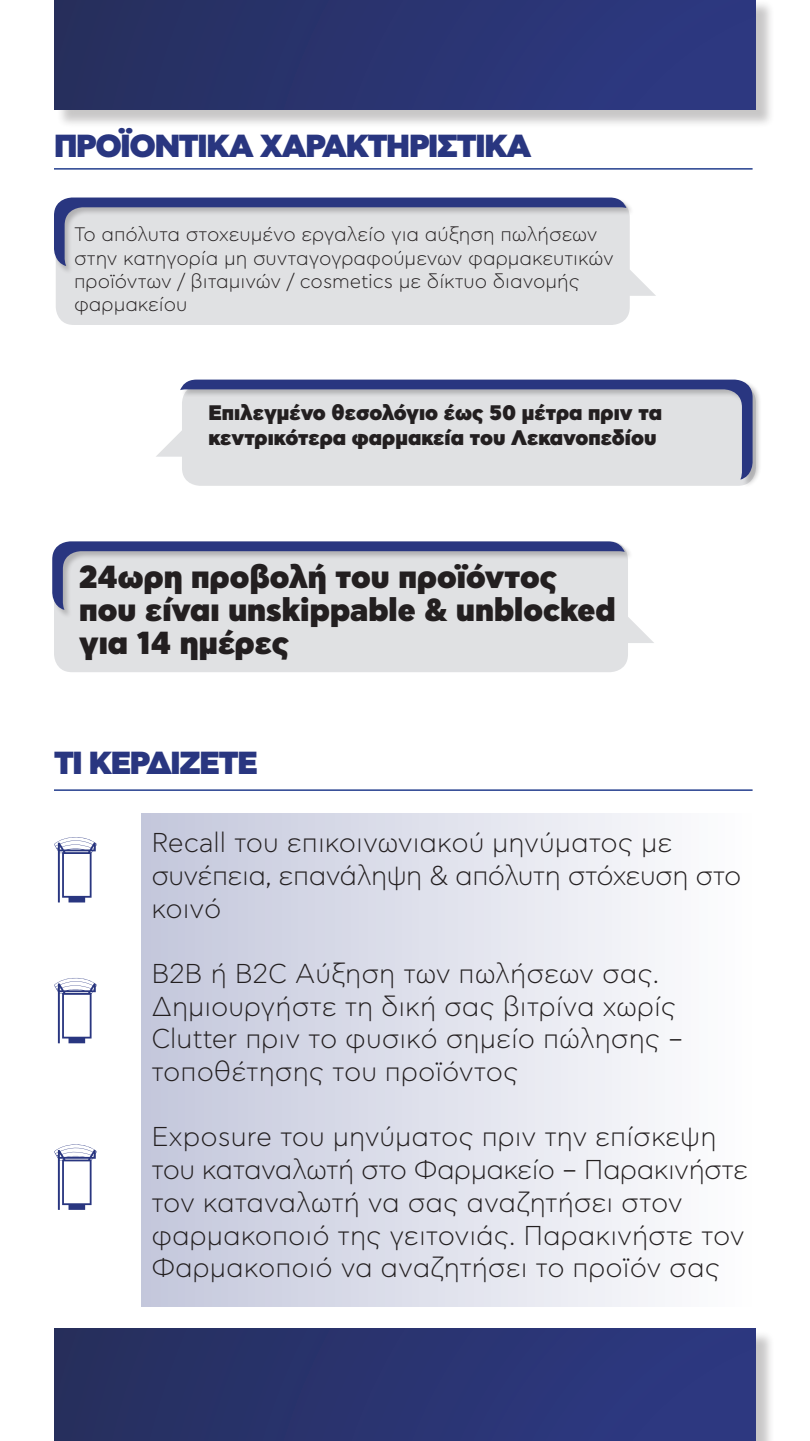
<style>
.page{position:relative;width:810px;height:1441px;background:#fff}
.page>*{position:absolute;margin:0;border:0;box-sizing:border-box;transform-origin:0 0}
.t1{font:900 31.8px/33px "CF Asty Std";color:#231f20}
.t2{font:900 31.8px "CF Asty Std";letter-spacing:-.04em;color:#293680}
.t3{font:300 27.15px/32.7px "CF Asty Std";color:#231f20}
.t4{font:300 27.15px/32.7px "CF Asty Std";letter-spacing:-.02em;color:#231f20}
.t5{font:900 21px/25.2px "CF Asty Std";color:#231f20}
.t6{font:300 19.5px/23.4px "CF Asty Std";color:#231f20}
</style>
<div class="page">
<hr style="left:54px;top:168px;width:699px;height:2px;background:#253f8e">
<svg style="left:156px;top:433px;width:24px;height:24px"></svg>
<div style="left:180px;top:379px;width:581px;height:109px;background:#231f20;opacity:.25"></div>
<svg style="left:180px;top:379px;width:573px;height:100px;background:#c9cbd6"></svg>
<div style="left:56px;top:274px;width:600px;height:51px;background:#e0e1e3"></div>
<div style="left:54px;top:197px;width:581px;height:77px;background:#231f20;opacity:.25"></div>
<svg style="left:54px;top:197px;width:572px;height:69px;background:#c0c3d0"></svg>
<div style="left:54px;top:618px;width:600px;height:54px;background:#e0e1e3"></div>
<div style="left:52px;top:541px;width:581px;height:77px;background:#231f20;opacity:.25"></div>
<svg style="left:52px;top:541px;width:573px;height:69px;background:#c0c3d0"></svg>
<div style="left:56px;top:0;width:719px;height:128px;background:#231f20;opacity:.25"></div>
<div style="left:54px;top:0;width:702px;height:110px;background:linear-gradient(to right,#262f5d,#2d3984)"></div>
<div style="left:56px;top:1330px;width:719px;height:110px;background:#231f20;opacity:.25"></div>
<div style="left:54px;top:1327px;width:702px;height:113px;background:linear-gradient(to right,#262f5d,#2d3984)"></div>
<div style="left:141px;top:813px;width:615px;height:493px;background:linear-gradient(to right,#c3c7db,#fefeff)"></div>
<hr style="left:54px;top:789px;width:699px;height:1px;background:#253f8e">
<svg style="left:54px;top:837px;width:43px;height:65px"></svg>
<svg style="left:54px;top:978px;width:43px;height:65px"></svg>
<svg style="left:54px;top:1144px;width:43px;height:65px"></svg>
<p class="t2" style="left:121px;top:127px;width:31px">ΪΟΝΤΙΚΑ</p>
<p class="t2" style="left:260px;top:127px;width:273px">ΧαρακτηριστικA</p>
<p class="t2" style="left:54px;top:127px;width:23px">ΠΡΟ</p>
<p class="t6" style="left:74px;top:223px;width:541px">Το απόλυτα στοχευμένο εργαλείο για αύξηση πωλήσεων στην κατηγορία μη συνταγογραφούμενων φαρμακευτικών προϊόντων / βιταμινών / cosmetics με δίκτυο διανομής φαρμακείου</p>
<p class="t5" style="left:208px;top:401px;width:455px">Επιλεγμένο θεσολόγιο έως 50 μέτρα πριν τα κεντρικότερα φαρμακεία του Λεκανοπεδίου</p>
<p class="t1" style="left:79px;top:562px;width:538px">24ωρη προβολή του προϊόντος που είναι unskippable &amp; unblocked για 14 ημέρες</p>
<p class="t2" style="left:54px;top:743px;width:54px">ΤΙ ΚΕΡΔΙ</p>
<p class="t2" style="left:179px;top:743px;width:40px">ΖΕΤΕ</p>
<p class="t4" style="left:151px;top:827px;width:592px">Recall του επικοινωνιακού μηνύματος με συνέπεια, επανάληψη &amp; απόλυτη στόχευση στο κοινό</p>
<p class="t3" style="left:151px;top:957px;width:533px">Β2Β ή B2C Αύξηση των πωλήσεων σας.<br>Δημιουργήστε τη δική σας βιτρίνα χωρίς Clutter πριν το φυσικό σημείο πώλησης – τοποθέτησης του προϊόντος</p>
<p class="t3" style="left:151px;top:1121px;width:598px">Exposure του μηνύματος πριν την επίσκεψη του καταναλωτή στο Φαρμακείο – Παρακινήστε τον καταναλωτή να σας αναζητήσει στον φαρμακοποιό της γειτονιάς. Παρακινήστε τον Φαρμακοποιό να αναζητήσει το προϊόν σας</p>
</div>
